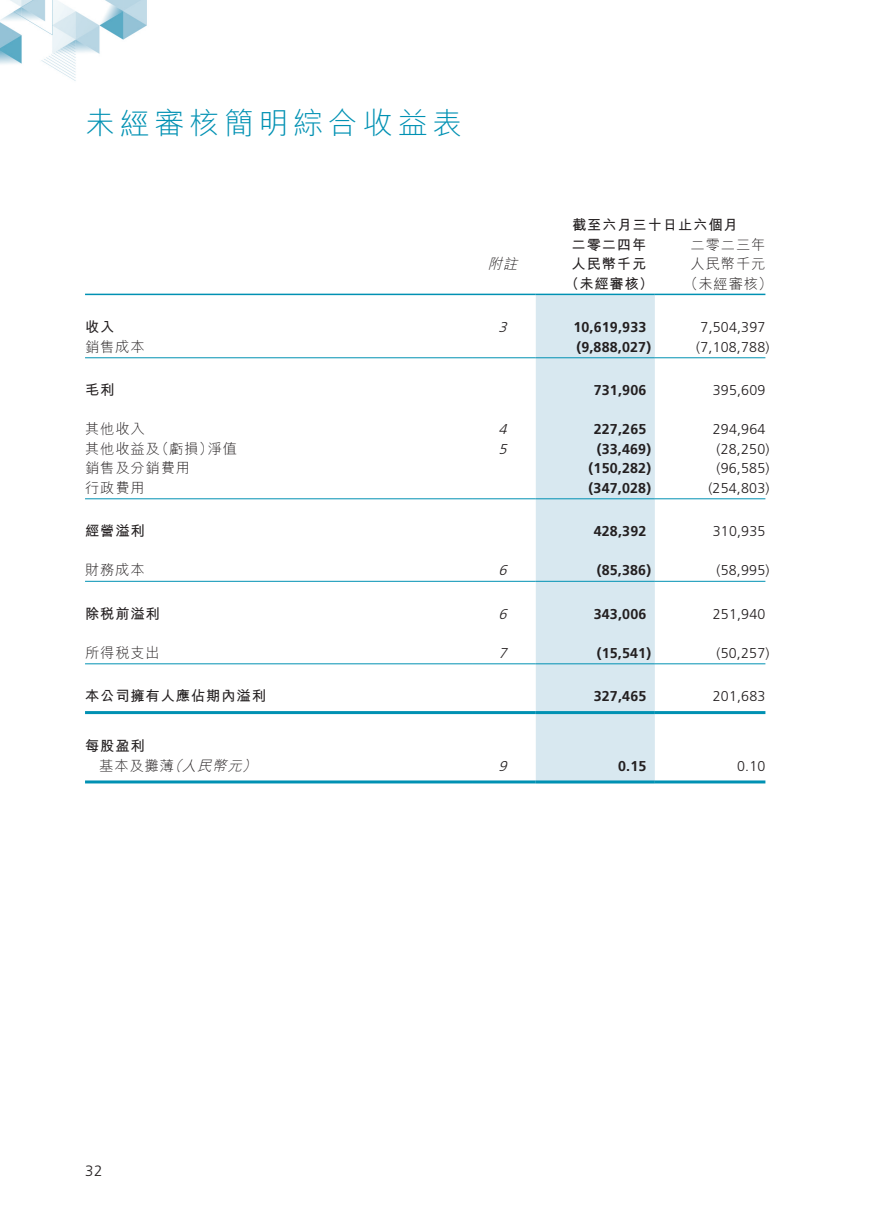
<style>
.page{position:relative;width:893px;height:1212px;background:#fff}
.page>*{position:absolute;margin:0;border:0;box-sizing:border-box;transform-origin:0 0}
.t1{font:300 30px "M Hei HK";letter-spacing:.16em;color:#0091b3}
.t2{font:300 15px "Frutiger LT Std";color:#231f20}
.t3{font:700 14.25px "Frutiger LT Std";letter-spacing:.015em;color:#231f20}
.t4{font:300 14.25px "Frutiger LT Std";letter-spacing:.015em;color:#231f20}
.t5{font:300 14.25px "M Hei HK";letter-spacing:.065em;color:#231f20}
.t6{font:700 14.25px/19.5px "M Hei HK";letter-spacing:.065em;color:#231f20}
.t7{font:italic 300 14.25px/19.5px "M Hei HK";color:#231f20}
.t8{font:italic 300 14.25px "Frutiger LT Std";color:#231f20}
.s1{font-weight:700;font-style:normal}
.s2{font-style:normal}
</style>
<div class="page">
<img style="left:0;top:0;width:147px;height:81px">
<div style="left:536px;top:295px;width:119px;height:485px;background:#d8e8f0"></div>
<hr style="left:85px;top:294px;width:387px;height:1px;background:#0091b3">
<hr style="left:472px;top:294px;width:64px;height:1px;background:#0091b3">
<hr style="left:536px;top:294px;width:119px;height:1px;background:#0091b3">
<hr style="left:655px;top:294px;width:110px;height:1px;background:#0091b3">
<hr style="left:85px;top:357px;width:387px;height:1px;background:#0091b3">
<hr style="left:472px;top:357px;width:64px;height:1px;background:#0091b3">
<hr style="left:536px;top:357px;width:119px;height:1px;background:#0091b3">
<hr style="left:655px;top:357px;width:110px;height:1px;background:#0091b3">
<hr style="left:85px;top:498px;width:387px;height:1px;background:#0091b3">
<hr style="left:472px;top:498px;width:64px;height:1px;background:#0091b3">
<hr style="left:536px;top:498px;width:119px;height:1px;background:#0091b3">
<hr style="left:655px;top:498px;width:110px;height:1px;background:#0091b3">
<hr style="left:85px;top:581px;width:387px;height:1px;background:#0091b3">
<hr style="left:472px;top:581px;width:64px;height:1px;background:#0091b3">
<hr style="left:536px;top:581px;width:119px;height:1px;background:#0091b3">
<hr style="left:655px;top:581px;width:110px;height:1px;background:#0091b3">
<hr style="left:85px;top:663px;width:387px;height:1px;background:#0091b3">
<hr style="left:472px;top:663px;width:64px;height:1px;background:#0091b3">
<hr style="left:536px;top:663px;width:119px;height:1px;background:#0091b3">
<hr style="left:655px;top:663px;width:110px;height:1px;background:#0091b3">
<hr style="left:85px;top:711px;width:387px;height:3px;background:#0091b3">
<hr style="left:472px;top:711px;width:64px;height:3px;background:#0091b3">
<hr style="left:536px;top:711px;width:119px;height:3px;background:#0091b3">
<hr style="left:655px;top:711px;width:110px;height:3px;background:#0091b3">
<hr style="left:85px;top:780px;width:387px;height:3px;background:#0091b3">
<hr style="left:472px;top:780px;width:64px;height:3px;background:#0091b3">
<hr style="left:536px;top:780px;width:119px;height:3px;background:#0091b3">
<hr style="left:655px;top:780px;width:110px;height:3px;background:#0091b3">
<h1 class="t1" style="left:85px;top:108px;width:379px">未經審核簡明綜合收益表</h1>
<p class="t6" style="left:571px;top:214px;width:168px">截至六月三十日止六個月二零二四年</p>
<p class="t5" style="left:691px;top:237px;width:76px">二零二三年</p>
<p class="t7" style="left:488px;top:254px;width:35px">附註</p>
<p class="t6" style="left:571px;top:253px;width:76px">人民幣千元</p>
<p class="t5" style="left:691px;top:257px;width:76px">人民幣千元</p>
<p class="t6" style="left:565px;top:273px;width:90px">（未經審核）</p>
<p class="t5" style="left:684px;top:276px;width:90px">（未經審核）</p>
<p class="t6" style="left:85px;top:316px;width:31px">收入</p>
<p class="t8" style="left:498px;top:319px;width:14px">3</p>
<p class="t3" style="left:573px;top:319px;width:74px">10,619,933</p>
<p class="t4" style="left:701px;top:319px;width:66px">7,504,397</p>
<p class="t5" style="left:85px;top:339px;width:61px">銷售成本</p>
<p class="t3" style="left:576px;top:338px;width:76px">(9,888,027)</p>
<p class="t4" style="left:696px;top:339px;width:75px">(7,108,788)</p>
<p class="t6" style="left:85px;top:379px;width:31px">毛利</p>
<p class="t3" style="left:594px;top:382px;width:54px">731,906</p>
<p class="t4" style="left:713px;top:382px;width:54px">395,609</p>
<p class="t5" style="left:85px;top:422px;width:61px">其他收入</p>
<p class="t8" style="left:498px;top:421px;width:14px">4</p>
<p class="t3" style="left:594px;top:421px;width:54px">227,265</p>
<p class="t4" style="left:713px;top:421px;width:54px">294,964</p>
<p class="t5" style="left:85px;top:441px;width:154px">其他收益及（虧損）淨值</p>
<p class="t8" style="left:498px;top:441px;width:14px">5</p>
<p class="t3" style="left:597px;top:440px;width:56px">(33,469)</p>
<p class="t4" style="left:717px;top:441px;width:54px">(28,250)</p>
<p class="t5" style="left:85px;top:461px;width:107px">銷售及分銷費用</p>
<p class="t3" style="left:589px;top:460px;width:64px">(150,282)</p>
<p class="t4" style="left:717px;top:460px;width:54px">(96,585)</p>
<p class="t5" style="left:85px;top:480px;width:61px">行政費用</p>
<p class="t3" style="left:589px;top:479px;width:64px">(347,028)</p>
<p class="t4" style="left:708px;top:480px;width:62px">(254,803)</p>
<p class="t6" style="left:85px;top:520px;width:61px">經營溢利</p>
<p class="t3" style="left:594px;top:523px;width:54px">428,392</p>
<p class="t4" style="left:713px;top:523px;width:54px">310,935</p>
<p class="t5" style="left:85px;top:563px;width:61px">財務成本</p>
<p class="t8" style="left:498px;top:562px;width:14px">6</p>
<p class="t3" style="left:597px;top:562px;width:56px">(85,386)</p>
<p class="t4" style="left:717px;top:562px;width:54px">(58,995)</p>
<p class="t6" style="left:85px;top:603px;width:76px">除稅前溢利</p>
<p class="t8" style="left:498px;top:606px;width:14px">6</p>
<p class="t3" style="left:594px;top:605px;width:54px">343,006</p>
<p class="t4" style="left:713px;top:606px;width:54px">251,940</p>
<p class="t5" style="left:85px;top:645px;width:76px">所得稅支出</p>
<p class="t8" style="left:498px;top:645px;width:14px">7</p>
<p class="t3" style="left:597px;top:644px;width:56px">(15,541)</p>
<p class="t4" style="left:717px;top:645px;width:54px">(50,257)</p>
<p class="t6" style="left:85px;top:685px;width:182px">本公司擁有人應佔期內溢利</p>
<p class="t3" style="left:594px;top:688px;width:54px">327,465</p>
<p class="t4" style="left:713px;top:688px;width:54px">201,683</p>
<p class="t7" style="left:99px;top:736px;width:162px;text-indent:-14px"><span class="s1">每股盈利<br></span><span class="s2">基本及攤薄</span>（人民幣元）</p>
<p class="t8" style="left:498px;top:758px;width:14px">9</p>
<p class="t3" style="left:618px;top:757px;width:30px">0.15</p>
<p class="t4" style="left:737px;top:758px;width:30px">0.10</p>
<p class="t2" style="left:85px;top:1162px;width:19px">32</p>
</div>
